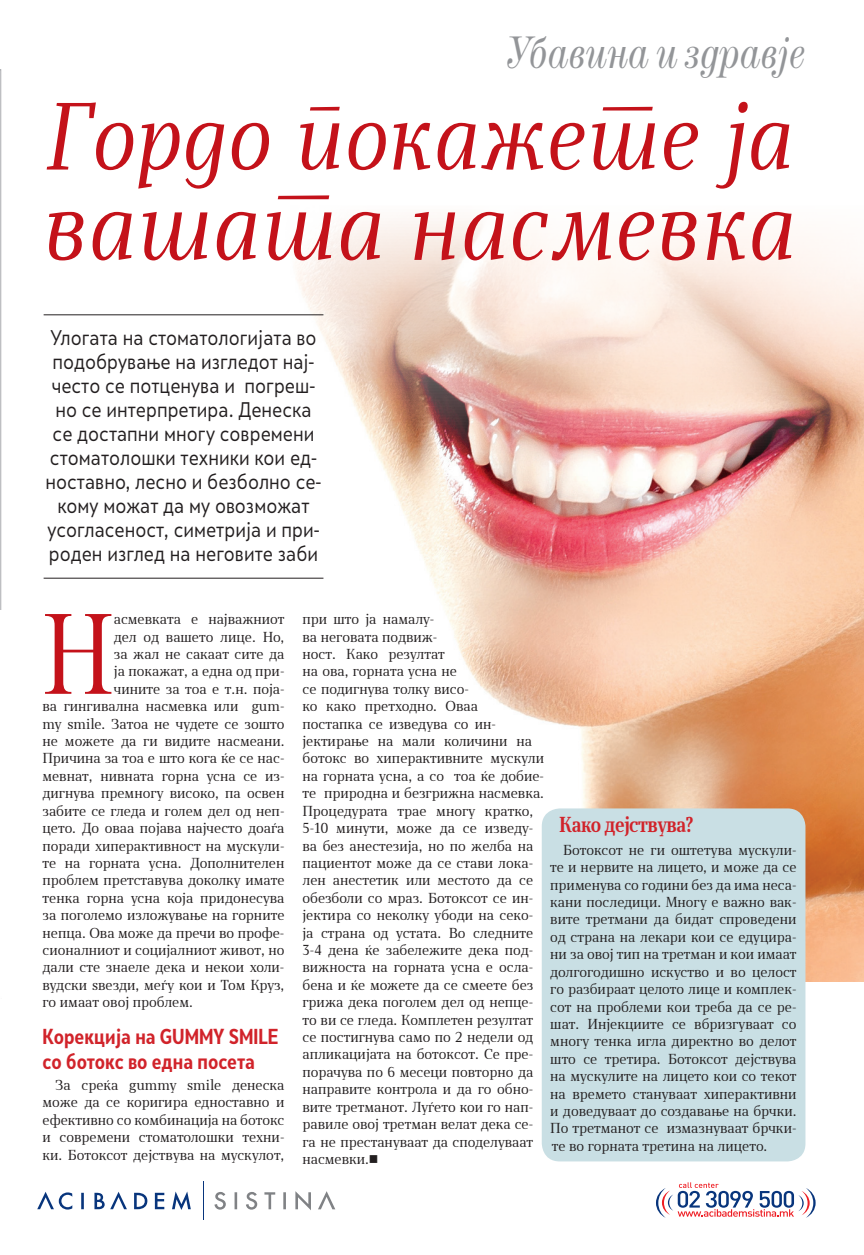
<style>
.page{position:relative;width:864px;height:1255px;background:#fff}
.page>*{position:absolute;margin:0;border:0;box-sizing:border-box;transform-origin:0 0}
.t1{font:106.35px "Neoplanta B Gmk";color:#c4121a;scale:.9 1}
.t2{font:91.5px "Skola Serif It";letter-spacing:.02em;color:#c4121a;scale:.87 1}
.t3{font:88.95px "Skola Serif It";letter-spacing:.02em;color:#c4121a;scale:.87 1}
.t4{font:italic 42px "Neoplanta BG";color:#939598;scale:.92 1}
.t5{font:700 20.25px/24.3px "Skola Sans Cn";color:#d1232a}
.t6{font:700 20.25px "Skola Serif Cn";letter-spacing:-.02em;color:#d1232a}
.t7{font:19.8px/24px "Skola Sans";color:#231f20;text-align:center;scale:.85 1}
.t8{font:13.5px/17.4px "Skola Serif";color:#231f20;text-align:justify;scale:.95 1}
</style>
<div class="page">
<svg style="left:0;top:69px;width:1px;height:541px"></svg>
<img style="left:86px;top:218px;width:777px;height:763px">
<img style="left:37px;top:611px;width:64px;height:599px">
<svg style="left:214px;top:1191px;width:121px;height:19px"></svg>
<svg style="left:37px;top:1191px;width:154px;height:18px"></svg>
<hr style="left:203px;top:1181px;width:1px;height:38px;background:#08357c">
<svg style="left:656px;top:1182px;width:159px;height:35px"></svg>
<hr style="left:44px;top:314px;width:279px;height:1px;background:#231f20">
<hr style="left:44px;top:578px;width:279px;height:1px;background:#231f20">
<div style="left:541px;top:808px;width:264px;height:353px;background:#c9dfe4;border-radius:18px"></div>
<h3 class="t4" style="left:505px;top:27px;width:328px">Убавина и здравје</h3>
<h3 class="t3" style="left:43px;top:84px;width:862px">Гордо покажете ја</h3>
<h2 class="t2" style="left:43px;top:172px;width:865px">вашата насмевка</h2>
<p class="t7" style="left:45px;top:325px;width:326px">Улогата на стоматологијата во подобрување на изгледот нај&shy;често се потценува и погреш&shy;но се интерпретира. Денеска се достапни многу современи стоматолошки техники кои ед&shy;ноставно, лесно и безболно се&shy;кому можат да му овозможат усогласеност, симетрија и при&shy;роден изглед на неговите заби</p>
<h1 class="t1" style="left:43px;top:588px;width:81px">Н</h1>
<p class="t8" style="left:114px;top:610px;width:181px">асмевката е најважниот</p>
<p class="t8" style="left:114px;top:628px;width:181px">дел од вашето лице. Но,</p>
<p class="t8" style="left:114px;top:645px;width:181px">за жал не сакаат сите да</p>
<p class="t8" style="left:114px;top:662px;width:181px">ја покажат, а една од при-</p>
<p class="t8" style="left:114px;top:680px;width:181px">чините за тоа е т.н. поја-</p>
<p class="t8" style="left:43px;top:697px;width:256px">ва гингивална насмевка или gum-</p>
<p class="t8" style="left:43px;top:715px;width:256px">my smile. Затоа не чудете се зошто</p>
<p class="t8" style="left:43px;top:732px;width:256px">не можете да ги видите насмеани.</p>
<p class="t8" style="left:43px;top:749px;width:256px">Причина за тоа е што кога ќе се нас-</p>
<p class="t8" style="left:43px;top:767px;width:256px">мевнат, нивната горна усна се из-</p>
<p class="t8" style="left:43px;top:784px;width:256px">дигнува премногу високо, па освен</p>
<p class="t8" style="left:43px;top:802px;width:256px">забите се гледа и голем дел од неп-</p>
<p class="t8" style="left:43px;top:819px;width:256px">цето. До оваа појава најчесто доаѓа</p>
<p class="t8" style="left:43px;top:836px;width:256px">поради хиперактивност на мускули-</p>
<p class="t8" style="left:43px;top:854px;width:256px">те на горната усна. Дополнителен</p>
<p class="t8" style="left:43px;top:871px;width:256px">проблем претставува доколку имате</p>
<p class="t8" style="left:43px;top:889px;width:256px">тенка горна усна која придонесува</p>
<p class="t8" style="left:43px;top:906px;width:256px">за поголемо изложување на горните</p>
<p class="t8" style="left:43px;top:923px;width:256px">непца. Ова може да пречи во профе-</p>
<p class="t8" style="left:42px;top:941px;width:256px">сионалниот и социјалниот живот, но</p>
<p class="t8" style="left:42px;top:958px;width:256px">дали сте знаеле дека и некои холи-</p>
<p class="t8" style="left:42px;top:976px;width:256px">вудски ѕвезди, меѓу кои и Том Круз,</p>
<p class="t8" style="left:42px;top:993px;width:160px">го имаат овој проблем.</p>
<h3 class="t5" style="left:43px;top:1024px;width:237px">Корекција на GUMMY SMILE со ботокс во една посета</h3>
<p class="t8" style="left:43px;top:1076px;width:256px;text-indent:13px">За среќа gummy smile денеска може да се коригира едноставно и ефективно со комбинација на ботокс и современи стоматолошки техни&shy;ки. Ботоксот дејствува на мускулот,</p>
<p class="t8" style="left:302px;top:610px;width:256px;text-align:left">при што ја намалу-<br>ва неговата подвиж-<br>ност. Како резултат<br>на ова, горната усна не<br>се подигнува толку висо-<br>ко како претходно. Оваа<br>постапка се изведува со ин&shy;јектирање на мали количини на ботокс во хиперактивните мускули на горната усна, а со тоа ќе добие&shy;те природна и безгрижна насмевка.<br>Процедурата трае многу кратко,<br>5-10 минути, може да се изведу&shy;ва без анестезија, но по желба на пациентот може да се стави лока&shy;лен анестетик или местото да се обезболи со мраз. Ботоксот се ин&shy;јектира со неколку убоди на секо&shy;ја страна од устата. Во следните<br>3-4 дена ќе забележите дека под&shy;вижноста на горната усна е осла&shy;бена и ќе можете да се смеете без грижа дека поголем дел од непце&shy;то ви се гледа. Комплетен резултат се постигнува само по 2 недели од апликацијата на ботоксот. Се пре&shy;порачува по 6 месеци повторно да направите контрола и да го обно&shy;вите третманот. Луѓето кои го нап&shy;равиле овој третман велат дека се&shy;га не престануваат да споделуваат насмевки.■</p>
<h3 class="t6" style="left:559px;top:812px;width:135px">Како дејствува?</h3>
<p class="t8" style="left:550px;top:841px;width:260px;text-indent:13px">Ботоксот не ги оштетува мускули&shy;те и нервите на лицето, и може да се применува со години без да има неса&shy;кани последици. Многу е важно вак&shy;вите третмани да бидат спроведени од страна на лекари кои се едуцира&shy;ни за овој тип на третман и кои имаат долгогодишно искуство и во целост го разбираат целото лице и комплек&shy;сот на проблеми кои треба да се ре&shy;шат. Инјекциите се вбризгуваат со многу тенка игла директно во делот што се третира. Ботоксот дејствува на мускулите на лицето кои со текот на времето стануваат хиперактивни и доведуваат до создавање на брчки.<br>По третманот се измазнуваат брчки&shy;те во горната третина на лицето.</p>
</div>
